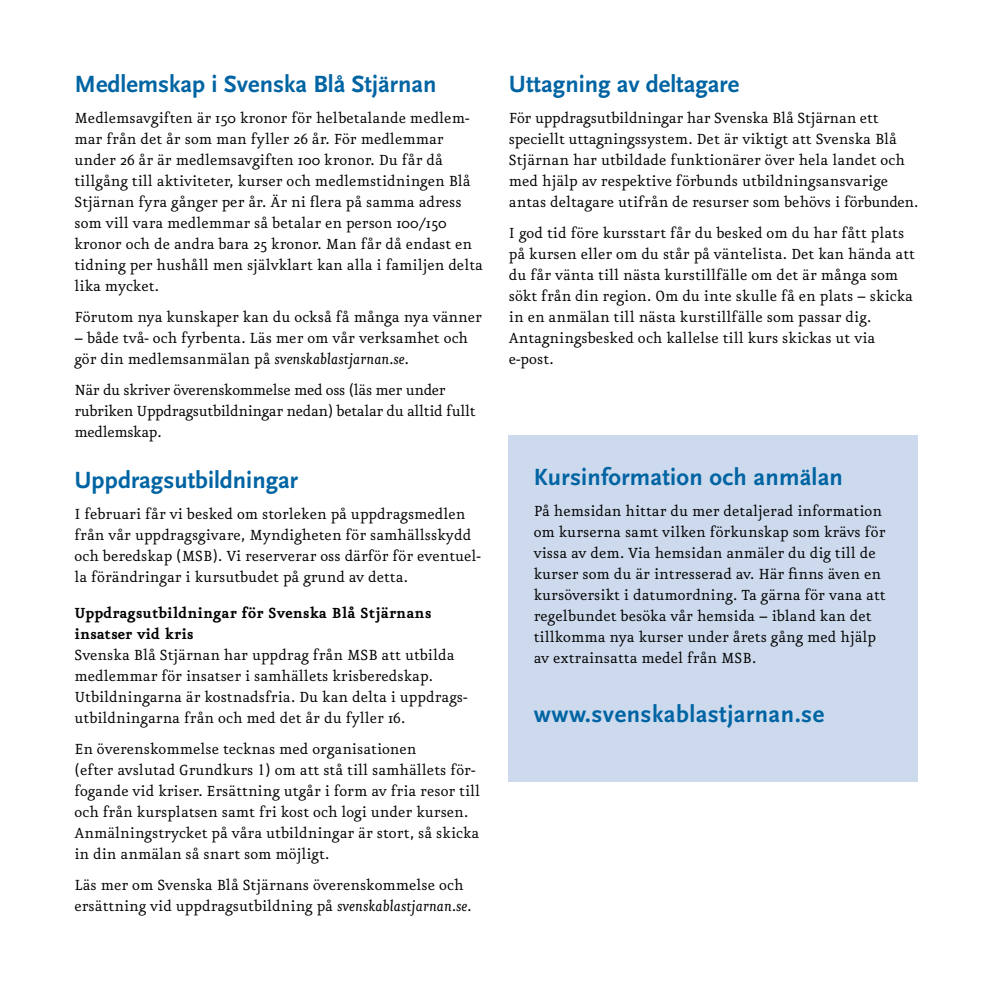
<style>
.page{position:relative;width:993px;height:993px;background:#fff}
.page>*{position:absolute;margin:0;border:0;box-sizing:border-box;transform-origin:0 0}
.t1{font:24.5px "Scala Sans Bold LF";color:#0064a3}
.t2{font:24.5px "Scala Sans Bold LF";letter-spacing:.02em;color:#0064a3}
.t3{font:17.5px/21px "Eureka";color:#000}
.t4{font:17.5px/21px "Eureka";letter-spacing:-.02em;color:#000}
.t5{font:700 17.5px/21px "Eureka";color:#000}
.s1{font-style:italic}
.s2{font-family:"Times New Roman";font-size:15.75px}
</style>
<div class="page">
<div style="left:508px;top:434px;width:409px;height:347px;background:#cddaed"></div>
<h1 class="t1" style="left:74px;top:71px;width:363px">Medlemskap i Svenska Blå Stjärnan</h1>
<p class="t3" style="left:74px;top:108px;width:410px">Medlemsavgiften är 150 kronor för helbetalande medlem&shy;mar från det år som man fyller 26 år. För medlemmar under 26 år är medlemsavgiften 100 kronor. Du får då tillgång till aktiviteter, kurser och medlemstidningen Blå Stjärnan fyra gånger per år. Är ni flera på samma adress som vill vara medlemmar så betalar en person 100/150 kronor och de andra bara 25 kronor. Man får då endast en tidning per hushåll men självklart kan alla i familjen delta lika mycket.</p>
<p class="t3" style="left:74px;top:307px;width:409px">Förutom nya kunskaper kan du också få många nya vänner</p>
<p class="t3" style="left:74px;top:328px;width:395px">– både två- och fyrbenta. Läs mer om vår verksamhet och gör din medlemsanmälan på <span class="s1">svenskablastjarnan.se.</span></p>
<p class="t4" style="left:74px;top:379px;width:402px">När du skriver överenskommelse med oss (läs mer under rubriken Uppdragsutbildningar nedan) betalar du alltid fullt medlemskap.</p>
<h1 class="t1" style="left:74px;top:466px;width:225px">Uppdragsutbildningar</h1>
<p class="t3" style="left:74px;top:503px;width:407px">I februari får vi besked om storleken på uppdragsmedlen från vår uppdragsgivare, Myndigheten för samhällsskydd och beredskap (MSB). Vi reserverar oss därför för eventuel&shy;la förändringar i kursutbudet på grund av detta.</p>
<p class="t5" style="left:74px;top:602px;width:358px">Uppdragsutbildningar för Svenska Blå Stjärnans insatser vid kris</p>
<p class="t3" style="left:74px;top:644px;width:394px">Svenska Blå Stjärnan har uppdrag från MSB att utbilda medlemmar för insatser i samhällets krisberedskap.<br>Utbildningarna är kostnadsfria. Du kan delta i uppdrags&shy;utbildningarna från och med det år du fyller 16.</p>
<p class="t3" style="left:74px;top:738px;width:407px">En överenskommelse tecknas med organisationen<br>(efter avslutad Grundkurs <span class="s2">1</span>) om att stå till samhällets för&shy;fogande vid kriser. Ersättning utgår i form av fria resor till och från kursplatsen samt fri kost och logi under kursen.<br>Anmälningstrycket på våra utbildningar är stort, så skicka in din anmälan så snart som möjligt.</p>
<p class="t3" style="left:74px;top:873px;width:398px">Läs mer om Svenska Blå Stjärnans överenskommelse och ersättning vid uppdragsutbildning på <span class="s1">svenskablastjarnan.se.</span></p>
<h1 class="t1" style="left:508px;top:71px;width:232px">Uttagning av deltagare</h1>
<p class="t3" style="left:508px;top:108px;width:411px">För uppdragsutbildningar har Svenska Blå Stjärnan ett speciellt uttagningssystem. Det är viktigt att Svenska Blå Stjärnan har utbildade funktionärer över hela landet och med hjälp av respektive förbunds utbildningsansvarige antas deltagare utifrån de resurser som behövs i förbunden.</p>
<p class="t3" style="left:508px;top:223px;width:407px">I god tid före kursstart får du besked om du har fått plats på kursen eller om du står på väntelista. Det kan hända att du får vänta till nästa kurstillfälle om det är många som sökt från din region. Om du inte skulle få en plats – skicka in en anmälan till nästa kurstillfälle som passar dig.<br>Antagningsbesked och kallelse till kurs skickas ut via e-post.</p>
<h1 class="t1" style="left:533px;top:464px;width:310px">Kursinformation och anmälan</h1>
<p class="t3" style="left:533px;top:500px;width:353px">På hemsidan hittar du mer detaljerad information om kurserna samt vilken förkunskap som krävs för vissa av dem. Via hemsidan anmäler du dig till de kurser som du är intresserad av. Här finns även en kursöversikt i datumordning. Ta gärna för vana att regelbundet besöka vår hemsida – ibland kan det tillkomma nya kurser under årets gång med hjälp av extrainsatta medel från MSB.</p>
<h1 class="t2" style="left:533px;top:700px;width:292px">www.svenskablastjarnan.se</h1>
</div>
